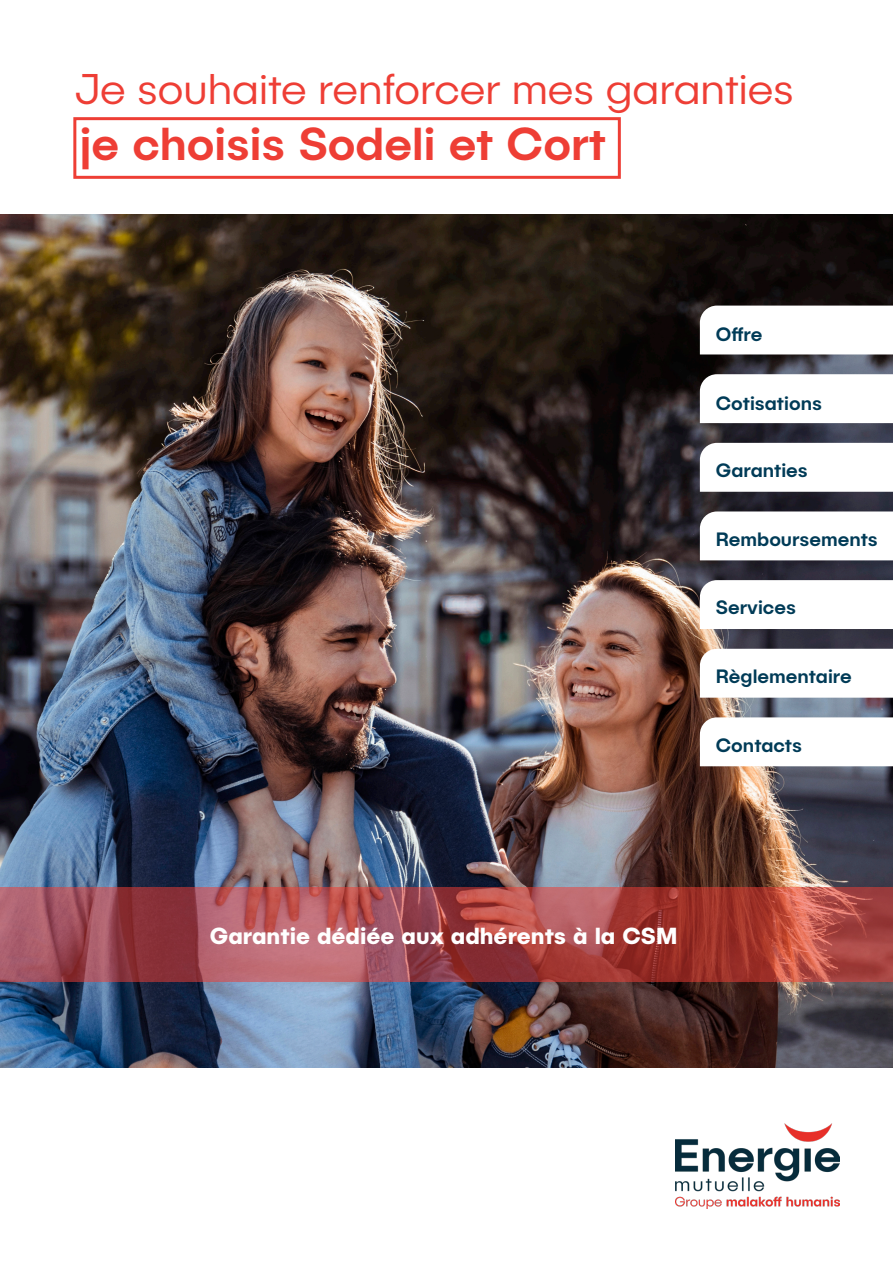
<style>
.page{position:relative;width:893px;height:1263px;background:#fff}
.page>*{position:absolute;margin:0;border:0;box-sizing:border-box;transform-origin:0 0}
.t1{font:500 46.5px "Publica Sans";color:#ee3e35}
.t2{font:300 43.5px "Publica Sans";color:#ee3e35}
.t3{font:700 23.4px "Publica Sans";color:#fff}
.Menu_onglet_cliquable{font:500 19.5px "Publica Sans";color:#003b57}
</style>
<div class="page">
<img style="left:0;top:215px;width:893px;height:852px">
<img style="left:675px;top:1124px;width:164px;height:85px">
<svg style="left:0;top:887px;width:893px;height:95px;background:#a74a4c"></svg>
<svg style="left:700px;top:580px;width:193px;height:49px"></svg>
<svg style="left:700px;top:374px;width:193px;height:49px"></svg>
<svg style="left:700px;top:443px;width:193px;height:49px"></svg>
<svg style="left:700px;top:511px;width:193px;height:49px"></svg>
<svg style="left:700px;top:649px;width:193px;height:49px"></svg>
<svg style="left:700px;top:306px;width:193px;height:48px"></svg>
<svg style="left:700px;top:717px;width:193px;height:49px"></svg>
<div style="left:73px;top:117px;width:548px;height:62px;border:3px solid #ee3e35"></div>
<p class="t2" style="left:74px;top:62px;width:721px">Je souhaite renforcer mes garanties</p>
<p class="t1" style="left:80px;top:114px;width:528px">je choisis Sodeli et Cort</p>
<p class="Menu_onglet_cliquable" style="left:716px;top:322px;width:48px">Offre</p>
<p class="Menu_onglet_cliquable" style="left:716px;top:390px;width:108px">Cotisations</p>
<p class="Menu_onglet_cliquable" style="left:716px;top:458px;width:94px">Garanties</p>
<p class="Menu_onglet_cliquable" style="left:716px;top:526px;width:163px">Remboursements</p>
<p class="Menu_onglet_cliquable" style="left:716px;top:595px;width:82px">Services</p>
<p class="Menu_onglet_cliquable" style="left:716px;top:664px;width:137px">Règlementaire</p>
<p class="Menu_onglet_cliquable" style="left:716px;top:732px;width:88px">Contacts</p>
<p class="t3" style="left:210px;top:920px;width:469px">Garantie dédiée aux adhérents à la CSM</p>
</div>
